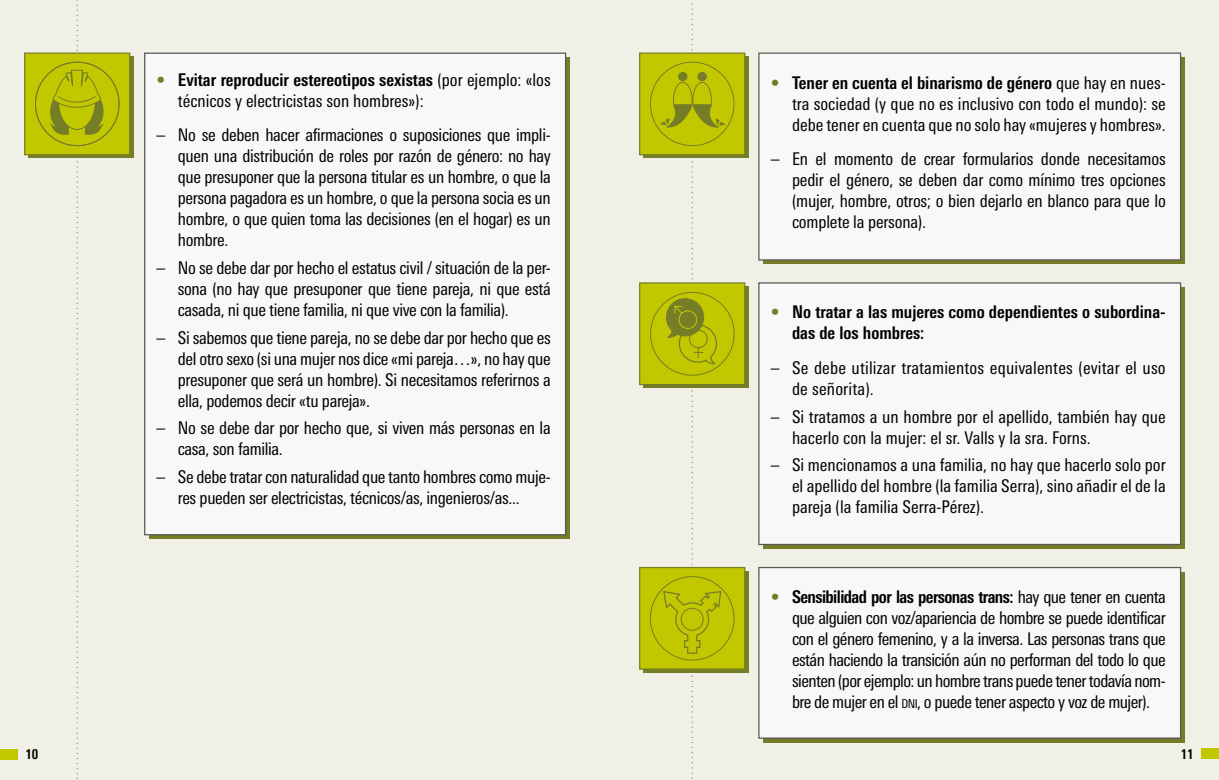
<style>
.page{position:relative;width:1219px;height:780px;background:#f1f0e7}
.page>*{position:absolute;margin:0;border:0;box-sizing:border-box;transform-origin:0 0}
.t1{font:condensed 17.5px/21px "LT Univers";letter-spacing:-.02em;color:#000;text-align:justify}
.t2{font:condensed 17.5px/21px "LT Univers";color:#000}
.t3{font:700 condensed 17.5px/21px "LT Univers";color:#000}
.t4{font:condensed 17.5px/21px "LT Univers";letter-spacing:.01em;color:#000}
.t5{font:700 condensed 13.75px "LT Univers";color:#000}
.s1{color:#767d27}
.s2{font-weight:700}
.s3{font-weight:400;color:#767d27}
.s4{font-size:12.25px}
</style>
<div class="page">
<div style="left:145px;top:53px;width:421px;height:481px;background:#f8f8f9"></div>
<div style="left:763px;top:58px;width:422px;height:206px;background:linear-gradient(to right,#6d7234,#6e7333)"></div>
<div style="left:763px;top:287px;width:422px;height:262px;background:#767d27"></div>
<svg style="left:763px;top:572px;width:422px;height:170px;background:#71772d"></svg>
<div style="left:28px;top:57px;width:105px;height:101px;background:#767d27"></div>
<div style="left:1201px;top:748px;width:18px;height:11px;background:#c2c800"></div>
<div style="left:0;top:749px;width:18px;height:10px;background:#c2c800"></div>
<div style="left:759px;top:53px;width:421px;height:207px;background:#f8f8f9"></div>
<div style="left:758px;top:52px;width:423px;height:208px;border:1px solid #575756"></div>
<div style="left:643px;top:57px;width:105px;height:101px;background:#767d27"></div>
<div style="left:639px;top:52px;width:106px;height:103px;background:#c2c800;border:1px solid #767d27"></div>
<div style="left:650px;top:62px;width:84px;height:84px;background:#c2c800;border:1px solid #767d27;border-radius:50%"></div>
<div style="left:24px;top:52px;width:106px;height:103px;background:#c2c800;border:1px solid #767d27"></div>
<div style="left:35px;top:62px;width:84px;height:84px;background:#c2c800;border:1px solid #767d27;border-radius:50%"></div>
<svg style="left:45px;top:0;width:71px;height:780px"></svg>
<div style="left:759px;top:283px;width:421px;height:261px;background:#f8f8f9"></div>
<div style="left:758px;top:282px;width:423px;height:263px;border:1px solid #575756"></div>
<div style="left:643px;top:286px;width:105px;height:102px;background:#767d27"></div>
<div style="left:639px;top:282px;width:106px;height:103px;background:#c2c800;border:1px solid #767d27"></div>
<div style="left:650px;top:292px;width:84px;height:83px;background:#c2c800;border:1px solid #767d27;border-radius:50%"></div>
<div style="left:759px;top:567px;width:421px;height:171px;background:#f8f8f9"></div>
<div style="left:758px;top:567px;width:423px;height:171px;border:1px solid #575756"></div>
<div style="left:643px;top:571px;width:105px;height:101px;background:#767d27"></div>
<div style="left:639px;top:567px;width:106px;height:102px;background:#c2c800;border:1px solid #767d27"></div>
<div style="left:650px;top:576px;width:84px;height:84px;background:#c2c800;border:1px solid #767d27;border-radius:50%"></div>
<svg style="left:659px;top:3px;width:67px;height:776px"></svg>
<div style="left:681px;top:608px;width:22px;height:22px;border:1px solid #767d27;border-radius:50%"></div>
<p class="t2" style="left:178px;top:69px;width:374px;text-indent:-21px"><span class="s1">•</span> <span class="s2">Evitar reproducir estereotipos sexistas</span> (por ejemplo: «los técnicos y electricistas son hombres»):</p>
<p class="t1" style="left:178px;top:125px;width:374px;text-indent:-21px">– No se deben hacer afirmaciones o suposiciones que impli&shy;quen una distribución de roles por razón de género: no hay que presuponer que la persona titular es un hombre, o que la persona pagadora es un hombre, o que la persona socia es un hombre, o que quien toma las decisiones (en el hogar) es un hombre.</p>
<p class="t1" style="left:178px;top:257px;width:374px;text-indent:-21px">– No se debe dar por hecho el estatus civil / situación de la per&shy;sona (no hay que presuponer que tiene pareja, ni que está casada, ni que tiene familia, ni que vive con la familia).</p>
<p class="t1" style="left:178px;top:327px;width:374px;text-indent:-21px">– Si sabemos que tiene pareja, no se debe dar por hecho que es del otro sexo (si una mujer nos dice «mi pareja…», no hay que presuponer que será un hombre). Si necesitamos referirnos a ella, podemos decir «tu pareja».</p>
<p class="t1" style="left:178px;top:417px;width:374px;text-indent:-21px">– No se debe dar por hecho que, si viven más personas en la casa, son familia.</p>
<p class="t1" style="left:157px;top:466px;width:396px;text-align:center">– Se debe tratar con naturalidad que tanto hombres como muje&shy;res pueden ser electricistas, técnicos/as, ingenieros/as...</p>
<p class="t1" style="left:792px;top:72px;width:375px;text-indent:-21px"><span class="s1">•</span> <span class="s2">Tener en cuenta el binarismo de género</span> que hay en nues&shy;tra sociedad (y que no es inclusivo con todo el mundo): se debe tener en cuenta que no solo hay «mujeres y hombres».</p>
<p class="t1" style="left:792px;top:148px;width:375px;text-indent:-21px">– En el momento de crear formularios donde necesitamos pedir el género, se deben dar como mínimo tres opciones (mujer, hombre, otros; o bien dejarlo en blanco para que lo complete la persona).</p>
<p class="t3" style="left:792px;top:301px;width:375px;text-indent:-21px"><span class="s3">•</span> No tratar a las mujeres como dependientes o subordina&shy;das de los hombres:</p>
<p class="t4" style="left:792px;top:357px;width:375px;text-indent:-21px">– Se debe utilizar tratamientos equivalentes (evitar el uso de señorita).</p>
<p class="t2" style="left:792px;top:406px;width:375px;text-indent:-21px">– Si tratamos a un hombre por el apellido, también hay que hacerlo con la mujer: el sr. Valls y la sra. Forns.</p>
<p class="t1" style="left:792px;top:454px;width:375px;text-indent:-21px">– Si mencionamos a una familia, no hay que hacerlo solo por el apellido del hombre (la familia Serra), sino añadir el de la pareja (la familia Serra-Pérez).</p>
<p class="t1" style="left:792px;top:586px;width:375px;text-indent:-21px"><span class="s1">•</span> <span class="s2">Sensibilidad por las personas trans:</span> hay que tener en cuenta que alguien con voz/apariencia de hombre se puede identificar con el género femenino, y a la inversa. Las personas trans que están haciendo la transición aún no performan del todo lo que sienten (por ejemplo: un hombre trans puede tener todavía nom&shy;bre de mujer en el <span class="s4">dni</span>, o puede tener aspecto y voz de mujer).</p>
<p class="t5" style="left:25px;top:746px;width:14px">10</p>
<p class="t5" style="left:1181px;top:745px;width:14px">11</p>
</div>
